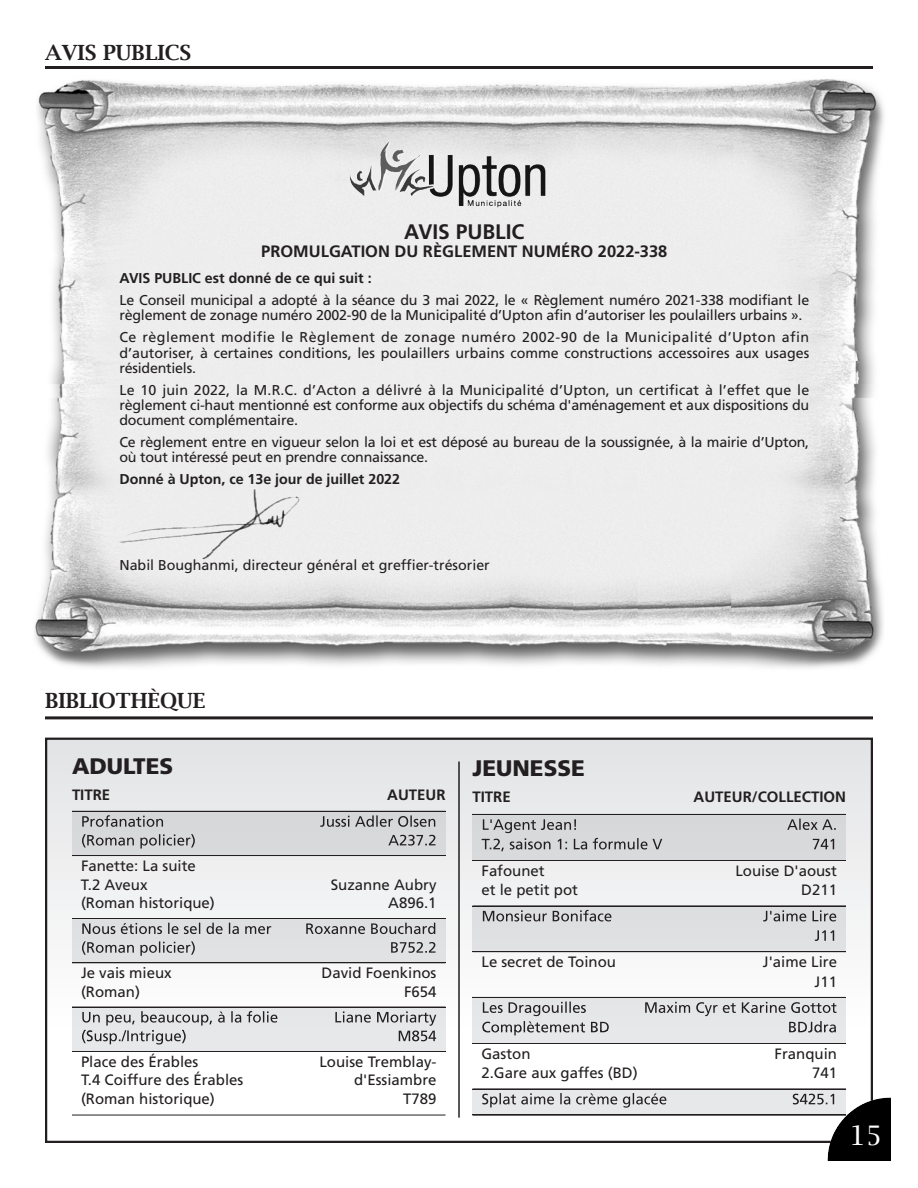
<style>
.page{position:relative;width:918px;height:1188px;background:#fff}
.page>*{position:absolute;margin:0;border:0;box-sizing:border-box;transform-origin:0 0}
.t1{font:27px "Lucida Bright";color:#fff}
.t2{font:900 22.5px "Frutiger";color:#231f20}
.t3{font:600 21px "Lucida Bright";color:#231f20}
.t4{font:700 21px "Frutiger";color:#231f20}
.t5{font:700 16.5px "Frutiger";color:#231f20}
.t6{font:15px/19.5px "Frutiger";color:#231f20;text-align:right}
.t7{font:700 15px "Frutiger";color:#231f20}
.t8{font:14.25px/15.1px "Frutiger";letter-spacing:-.015em;color:#231f20}
.t9{font:700 14.25px "Frutiger";color:#231f20}
</style>
<div class="page">
<div style="left:45px;top:738px;width:828px;height:405px;border:2px solid #231f20"></div>
<hr style="left:45px;top:716px;width:828px;height:3px;background:#231f20">
<hr style="left:72px;top:811px;width:374px;height:1px;background:#231f20">
<hr style="left:72px;top:918px;width:374px;height:1px;background:#231f20">
<hr style="left:72px;top:1115px;width:374px;height:1px;background:#231f20">
<div style="left:472px;top:1030px;width:374px;height:13px;background:#e7e8e9"></div>
<img style="left:472px;top:998px;width:374px;height:32px">
<hr style="left:472px;top:997px;width:374px;height:1px;background:#231f20">
<img style="left:483px;top:1002px;width:191px;height:14px">
<img style="left:482px;top:1021px;width:314px;height:9px">
<svg style="left:483px;top:1030px;width:313px;height:5px"></svg>
<hr style="left:472px;top:1043px;width:374px;height:1px;background:#231f20">
<div style="left:472px;top:1089px;width:374px;height:26px;background:#e7e8e9"></div>
<hr style="left:472px;top:1089px;width:374px;height:1px;background:#231f20">
<svg style="left:482px;top:1093px;width:114px;height:14px"></svg>
<hr style="left:472px;top:1115px;width:374px;height:1px;background:#231f20">
<img style="left:72px;top:812px;width:374px;height:43px">
<img style="left:82px;top:815px;width:267px;height:12px">
<img style="left:82px;top:834px;width:330px;height:15px">
<hr style="left:72px;top:855px;width:374px;height:1px;background:#231f20">
<div style="left:472px;top:815px;width:374px;height:45px;background:#d8d9db"></div>
<hr style="left:472px;top:814px;width:374px;height:1px;background:#231f20">
<img style="left:483px;top:819px;width:353px;height:14px">
<img style="left:482px;top:838px;width:143px;height:13px">
<hr style="left:472px;top:860px;width:374px;height:1px;background:#231f20">
<div style="left:472px;top:907px;width:374px;height:44px;background:#dfe0e2"></div>
<hr style="left:472px;top:906px;width:374px;height:1px;background:#231f20">
<img style="left:483px;top:910px;width:128px;height:11px">
<img style="left:815px;top:930px;width:19px;height:11px">
<hr style="left:472px;top:951px;width:374px;height:1px;background:#231f20">
<img style="left:72px;top:920px;width:374px;height:42px">
<hr style="left:72px;top:919px;width:374px;height:1px;background:#231f20">
<img style="left:82px;top:923px;width:141px;height:11px">
<img style="left:82px;top:941px;width:324px;height:15px">
<hr style="left:72px;top:962px;width:374px;height:1px;background:#231f20">
<div style="left:72px;top:1030px;width:374px;height:21px;background:#e7e8e9"></div>
<img style="left:72px;top:1008px;width:374px;height:22px">
<hr style="left:72px;top:1007px;width:374px;height:1px;background:#231f20">
<img style="left:82px;top:1011px;width:141px;height:15px">
<svg style="left:82px;top:1030px;width:337px;height:14px"></svg>
<hr style="left:72px;top:1051px;width:374px;height:1px;background:#231f20">
<hr style="left:458px;top:761px;width:2px;height:357px;background:#231f20">
<img style="left:827px;top:1098px;width:64px;height:63px">
<img style="left:34px;top:79px;width:850px;height:589px">
<img style="left:378px;top:142px;width:143px;height:55px">
<hr style="left:45px;top:66px;width:828px;height:3px;background:#231f20">
<img style="left:119px;top:489px;width:181px;height:71px">
<h3 class="t3" style="left:45px;top:39px;width:148px">AVIS PUBLICS</h3>
<h3 class="t4" style="left:404px;top:224px;width:122px">AVIS PUBLIC</h3>
<p class="t5" style="left:261px;top:244px;width:408px">PROMULGATION DU RÈGLEMENT NUMÉRO 2022-338</p>
<p class="t9" style="left:119px;top:273px;width:254px">AVIS PUBLIC est donné de ce qui suit :</p>
<p class="t8" style="left:119px;top:294px;width:691px">Le Conseil municipal a adopté à la séance du 3 mai 2022, le « Règlement numéro 2021-338 modifiant le règlement de zonage numéro 2002-90 de la Municipalité d’Upton afin d’autoriser les poulaillers urbains ».</p>
<p class="t8" style="left:119px;top:331px;width:691px;text-align:justify">Ce règlement modifie le Règlement de zonage numéro 2002-90 de la Municipalité d’Upton afin d’autoriser, à certaines conditions, les poulaillers urbains comme constructions accessoires aux usages résidentiels.</p>
<p class="t8" style="left:119px;top:383px;width:691px;text-align:justify">Le 10 juin 2022, la M.R.C. d’Acton a délivré à la Municipalité d’Upton, un certificat à l’effet que le règlement ci-haut mentionné est conforme aux objectifs du schéma d'aménagement et aux dispositions du document complémentaire.</p>
<p class="t8" style="left:119px;top:436px;width:691px">Ce règlement entre en vigueur selon la loi et est déposé au bureau de la soussignée, à la mairie d’Upton, où tout intéressé peut en prendre connaissance.</p>
<p class="t9" style="left:119px;top:474px;width:282px">Donné à Upton, ce 13e jour de juillet 2022</p>
<p class="t8" style="left:119px;top:559px;width:372px">Nabil Boughanmi, directeur général et greffier-trésorier</p>
<h3 class="t3" style="left:45px;top:687px;width:162px">BIBLIOThèqUE</h3>
<h2 class="t2" style="left:72px;top:757px;width:103px">ADULTES</h2>
<p class="t7" style="left:72px;top:788px;width:40px">TITRE</p>
<p class="t7" style="left:387px;top:788px;width:60px">AUTEUR</p>
<p class="t6" style="left:81px;top:857px;width:116px;line-height:18.8px;text-align:left">Fanette: La suite<br>T.2 Aveux</p>
<p class="t6" style="left:331px;top:876px;width:107px">Suzanne Aubry</p>
<p class="t6" style="left:81px;top:895px;width:135px">(Roman historique)</p>
<p class="t6" style="left:388px;top:895px;width:50px">A896.1</p>
<p class="t6" style="left:81px;top:964px;width:92px">Je vais mieux</p>
<p class="t6" style="left:322px;top:964px;width:116px">David Foenkinos</p>
<p class="t6" style="left:81px;top:983px;width:61px">(Roman)</p>
<p class="t6" style="left:404px;top:983px;width:34px">F654</p>
<p class="t6" style="left:81px;top:1053px;width:119px">Place des Érables</p>
<p class="t6" style="left:319px;top:1053px;width:119px">Louise Tremblay-</p>
<p class="t6" style="left:81px;top:1072px;width:164px">T.4 Coiffure des Érables</p>
<p class="t6" style="left:354px;top:1072px;width:84px">d'Essiambre</p>
<p class="t6" style="left:81px;top:1090px;width:135px">(Roman historique)</p>
<p class="t6" style="left:403px;top:1090px;width:35px">T789</p>
<h2 class="t2" style="left:472px;top:759px;width:114px">JEUNESSE</h2>
<p class="t7" style="left:472px;top:791px;width:40px">TITRE</p>
<p class="t7" style="left:694px;top:791px;width:154px">AUTEUR/COLLECTION</p>
<p class="t6" style="left:482px;top:862px;width:65px">Fafounet</p>
<p class="t6" style="left:735px;top:862px;width:103px">Louise D'aoust</p>
<p class="t6" style="left:482px;top:881px;width:98px">et le petit pot</p>
<p class="t6" style="left:801px;top:881px;width:37px">D211</p>
<p class="t6" style="left:482px;top:953px;width:136px">Le secret de Toinou</p>
<p class="t6" style="left:763px;top:953px;width:76px">J'aime Lire<br>J11</p>
<p class="t6" style="left:482px;top:1045px;width:51px">Gaston</p>
<p class="t6" style="left:775px;top:1045px;width:64px">Franquin</p>
<p class="t6" style="left:482px;top:1064px;width:158px">2.Gare aux gaffes (BD)</p>
<p class="t6" style="left:812px;top:1064px;width:26px">741</p>
<h1 class="t1" style="left:850px;top:1119px;width:34px">15</h1>
</div>
